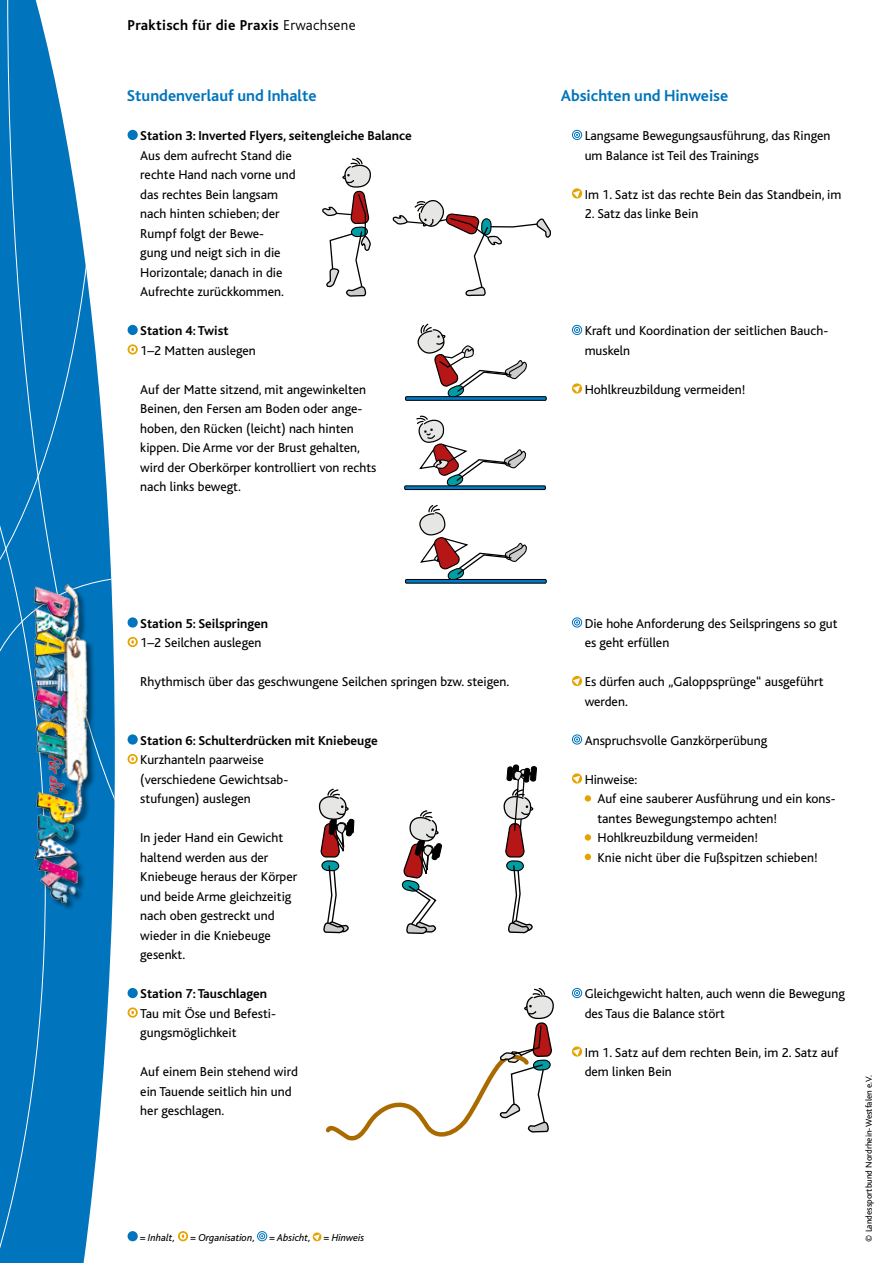
<style>
.page{position:relative;width:893px;height:1263px;background:#fff}
.page>*{position:absolute;margin:0;border:0;box-sizing:border-box;transform-origin:0 0}
.t1{font:700 16.5px "Bliss";color:#0074bc}
.t2{font:700 15px "Bliss";letter-spacing:.02em;color:#000}
.t3{font:13.5px/19.5px "Bliss";color:#000}
.t4{font:700 13.5px "Bliss";color:#000}
.t5{font:italic 10.5px "Bliss";color:#000}
.t6{font:9px "Bliss";color:#000}
.s1{font-weight:300}
</style>
<div class="page">
<div style="left:128px;top:130px;width:10px;height:10px;background:#0074bc;border-radius:50%"></div>
<div style="left:128px;top:325px;width:10px;height:10px;background:#0074bc;border-radius:50%"></div>
<svg style="left:128px;top:344px;width:10px;height:11px"></svg>
<svg style="left:129px;top:346px;width:7px;height:7px"></svg>
<div style="left:128px;top:617px;width:10px;height:11px;background:#0074bc;border-radius:50%"></div>
<svg style="left:128px;top:637px;width:10px;height:10px"></svg>
<svg style="left:129px;top:639px;width:7px;height:6px"></svg>
<div style="left:128px;top:734px;width:10px;height:11px;background:#0074bc;border-radius:50%"></div>
<svg style="left:128px;top:754px;width:10px;height:10px"></svg>
<svg style="left:129px;top:756px;width:7px;height:6px"></svg>
<div style="left:128px;top:988px;width:10px;height:10px;background:#0074bc;border-radius:50%"></div>
<svg style="left:128px;top:1007px;width:10px;height:11px"></svg>
<svg style="left:129px;top:1009px;width:7px;height:7px"></svg>
<svg style="left:572px;top:130px;width:10px;height:10px"></svg>
<svg style="left:572px;top:188px;width:11px;height:11px"></svg>
<svg style="left:572px;top:325px;width:10px;height:10px"></svg>
<svg style="left:572px;top:383px;width:11px;height:11px"></svg>
<svg style="left:572px;top:617px;width:10px;height:11px"></svg>
<svg style="left:572px;top:676px;width:11px;height:11px"></svg>
<svg style="left:572px;top:734px;width:10px;height:11px"></svg>
<svg style="left:572px;top:773px;width:11px;height:11px"></svg>
<div style="left:585px;top:795px;width:6px;height:7px;background:#e6a300;border-radius:50%"></div>
<div style="left:585px;top:834px;width:6px;height:7px;background:#e6a300;border-radius:50%"></div>
<svg style="left:585px;top:854px;width:6px;height:6px"></svg>
<svg style="left:572px;top:988px;width:10px;height:10px"></svg>
<svg style="left:572px;top:1046px;width:11px;height:11px"></svg>
<svg style="left:0;top:0;width:90px;height:301px"></svg>
<svg style="left:0;top:301px;width:115px;height:962px"></svg>
<div style="left:35px;top:585px;width:61px;height:324px;background:#000;opacity:.5"></div>
<img style="left:26px;top:574px;width:62px;height:335px">
<div style="left:128px;top:1231px;width:10px;height:10px;background:#0074bc;border-radius:50%"></div>
<svg style="left:178px;top:1231px;width:10px;height:10px"></svg>
<svg style="left:180px;top:1233px;width:6px;height:6px"></svg>
<svg style="left:257px;top:1231px;width:10px;height:10px"></svg>
<svg style="left:312px;top:1232px;width:10px;height:10px"></svg>
<svg style="left:319px;top:764px;width:218px;height:170px"></svg>
<svg style="left:325px;top:988px;width:229px;height:153px"></svg>
<hr style="left:405px;top:397px;width:141px;height:3px;background:#007ac3">
<div style="left:405px;top:396px;width:142px;height:5px;border:1px solid #000"></div>
<svg style="left:415px;top:323px;width:112px;height:77px"></svg>
<hr style="left:405px;top:486px;width:140px;height:4px;background:#007ac3">
<div style="left:404px;top:485px;width:142px;height:5px;border:1px solid #000"></div>
<svg style="left:415px;top:415px;width:111px;height:74px"></svg>
<div style="left:405px;top:579px;width:142px;height:4px;border:1px solid #000"></div>
<svg style="left:417px;top:504px;width:110px;height:79px"></svg>
<svg style="left:392px;top:200px;width:159px;height:96px"></svg>
<svg style="left:322px;top:157px;width:49px;height:140px"></svg>
<p class="t2" style="left:128px;top:18px;width:230px">Praktisch für die Praxis <span class="s1">Erwachsene</span></p>
<p class="t1" style="left:127px;top:87px;width:191px">Stundenverlauf und Inhalte</p>
<p class="t1" style="left:561px;top:87px;width:169px">Absichten und Hinweise</p>
<p class="t4" style="left:140px;top:129px;width:273px">Station 3: Inverted Flyers, seitengleiche Balance</p>
<p class="t3" style="left:140px;top:146px;width:157px">Aus dem aufrecht Stand die rechte Hand nach vorne und das rechtes Bein langsam nach hinten schieben; der<br>Rumpf folgt der Bewe-<br>gung und neigt sich in die<br>Horizontale; danach in die<br>Aufrechte zurückkommen.</p>
<p class="t4" style="left:140px;top:324px;width:90px">Station 4: Twist</p>
<p class="t3" style="left:140px;top:341px;width:117px">1–2 Matten auslegen</p>
<p class="t3" style="left:140px;top:380px;width:238px">Auf der Matte sitzend, mit angewinkelten Beinen, den Fersen am Boden oder ange&shy;hoben, den Rücken (leicht) nach hinten kippen. Die Arme vor der Brust gehalten, wird der Oberkörper kontrolliert von rechts nach links bewegt.</p>
<p class="t3" style="left:585px;top:126px;width:247px">Langsame Bewegungsausführung, das Ringen um Balance ist Teil des Trainings</p>
<p class="t3" style="left:585px;top:185px;width:258px">Im 1. Satz ist das rechte Bein das Standbein, im</p>
<p class="t3" style="left:585px;top:204px;width:115px">2. Satz das linke Bein</p>
<p class="t3" style="left:585px;top:321px;width:245px">Kraft und Koordination der seitlichen Bauch&shy;muskeln</p>
<p class="t3" style="left:585px;top:380px;width:162px">Hohlkreuzbildung vermeiden!</p>
<p class="t4" style="left:140px;top:616px;width:129px">Station 5: Seilspringen</p>
<p class="t3" style="left:140px;top:633px;width:123px">1–2 Seilchen auslegen</p>
<p class="t3" style="left:140px;top:672px;width:371px">Rhythmisch über das geschwungene Seilchen springen bzw. steigen.</p>
<p class="t4" style="left:140px;top:733px;width:239px">Station 6: Schulterdrücken mit Kniebeuge</p>
<p class="t3" style="left:140px;top:750px;width:149px">Kurzhanteln paarweise (verschiedene Gewichtsab&shy;stufungen) auslegen</p>
<p class="t3" style="left:140px;top:828px;width:158px">In jeder Hand ein Gewicht haltend werden aus der<br>Kniebeuge heraus der Körper und beide Arme gleichzeitig nach oben gestreckt und wieder in die Kniebeuge gesenkt.</p>
<p class="t4" style="left:140px;top:987px;width:128px">Station 7: Tauschlagen</p>
<p class="t3" style="left:140px;top:1004px;width:137px">Tau mit Öse und Befesti&shy;gungsmöglichkeit</p>
<p class="t3" style="left:140px;top:1062px;width:159px">Auf einem Bein stehend wird ein Tauende seitlich hin und her geschlagen.</p>
<p class="t5" style="left:140px;top:1232px;width:37px">= Inhalt,</p>
<p class="t5" style="left:190px;top:1232px;width:67px">= Organisation,</p>
<p class="t5" style="left:269px;top:1232px;width:96px">= Absicht, = Hinweis</p>
<p class="t3" style="left:585px;top:614px;width:254px">Die hohe Anforderung des Seilspringens so gut es geht erfüllen</p>
<p class="t3" style="left:585px;top:672px;width:240px">Es dürfen auch „Galoppsprünge“ ausgeführt werden.</p>
<p class="t3" style="left:585px;top:731px;width:184px">Anspruchsvolle Ganzkörperübung</p>
<p class="t3" style="left:597px;top:770px;width:240px;text-indent:-13px">Hinweise:<br>Auf eine sauberer Ausführung und ein kons&shy;tantes Bewegungstempo achten!<br>Hohlkreuzbildung vermeiden!<br>Knie nicht über die Fußspitzen schieben!</p>
<p class="t3" style="left:585px;top:984px;width:262px">Gleichgewicht halten, auch wenn die Bewegung des Taus die Balance stört</p>
<p class="t3" style="left:585px;top:1043px;width:255px">Im 1. Satz auf dem rechten Bein, im 2. Satz auf dem linken Bein</p>
<p class="t6" style="left:864px;top:1242px;width:168px;rotate:-90deg">© Landessportbund Nordrhein-Westfalen e.V.</p>
</div>
